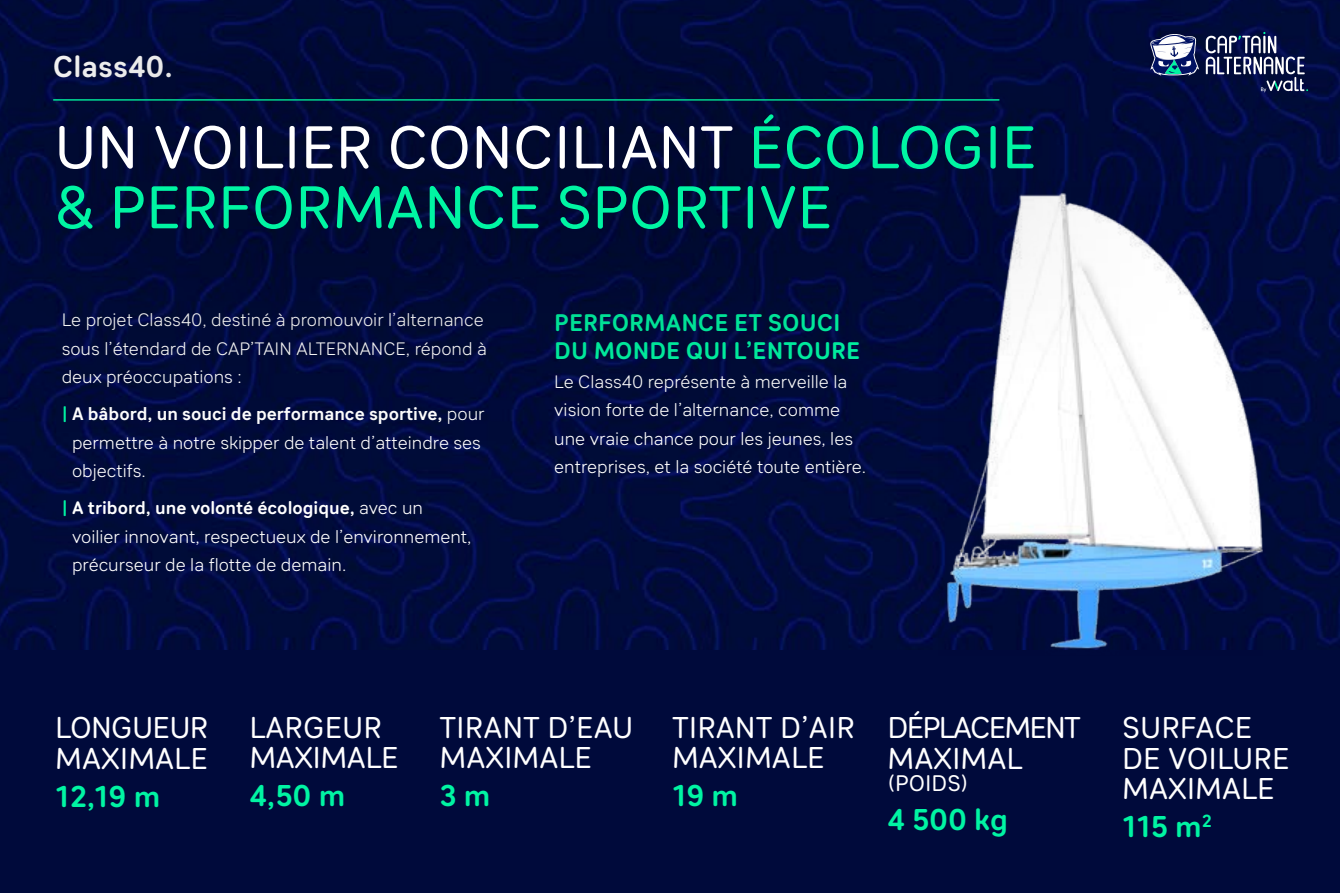
<style>
.page{position:relative;width:1340px;height:893px;background:#fff}
.page>*{position:absolute;margin:0;border:0;box-sizing:border-box;transform-origin:0 0}
.t1{font:60px/60px "Sebino Soft";color:#00f5a3}
.t2{font:30px/30px "Sebino Soft";color:#fff}
.t3{font:700 30px "Sebino Soft";color:#00f4a3}
.t4{font:30px/31px "Sebino Soft";letter-spacing:-.06em;color:#fff}
.t5{font:700 30px "Sebino Soft";color:#fff}
.t6{font:700 24px/28.5px "Sebino Soft";color:#00f4a3}
.t7{font:22.5px "Sebino Soft";color:#fff}
.t8{font:300 18px/28.5px "Sebino Soft";color:#fff}
.t9{font:700 18px "Sebino";color:#fff}
.s1{color:#fff}
.s2{font-family:"Sebino Soft";color:#00f4a3}
.s3{font-family:"Sebino Soft";font-weight:300}
.s4{font-weight:700;color:#00f4a3}
.s5{font-weight:700}
</style>
<div class="page">
<img style="left:0;top:0;width:1339px;height:893px">
<div style="left:1px;top:651px;width:1338px;height:242px;background:#000a3b"></div>
<img style="left:938px;top:187px;width:324px;height:464px">
<svg style="left:1253px;top:32px;width:54px;height:60px;background:#3d466c"></svg>
<div style="left:0;top:0;width:1253px;height:463px;background:#000;opacity:.4"></div>
<h2 class="t5" style="left:53px;top:49px;width:121px">Class40.</h2>
<h1 class="t1" style="left:54px;top:119px;width:983px"><span class="s1">UN VOILIER CONCILIANT</span> ÉCOLOGIE &amp; PERFORMANCE SPORTIVE</h1>
<p class="t8" style="left:62px;top:306px;width:427px">Le projet Class40, destiné à promouvoir l’alternance sous l’étendard de CAP’TAIN ALTERNANCE, répond à deux préoccupations :</p>
<p class="t9" style="left:62px;top:404px;width:424px"><span class="s2">|</span> A bâbord, un souci de performance sportive, <span class="s3">pour</span></p>
<p class="t8" style="left:72px;top:428px;width:410px">permettre à notre skipper de talent d’atteindre ses objectifs.</p>
<p class="t8" style="left:72px;top:494px;width:401px;text-indent:-10px"><span class="s4">|</span> <span class="s5">A tribord, une volonté écologique,</span> avec un voilier innovant, respectueux de l’environnement, précurseur de la flotte de demain.</p>
<h3 class="t6" style="left:554px;top:309px;width:307px">PERFORMANCE ET SOUCI<br>DU MONDE QUI L’ENTOURE</h3>
<p class="t8" style="left:554px;top:367px;width:313px">Le Class40 représente à merveille la vision forte de l’alternance, comme une vraie chance pour les jeunes, les entreprises, et la société toute entière.</p>
<h2 class="t2" style="left:55px;top:713px;width:155px;line-height:31px">LONGUEUR<br>MAXIMALE</h2>
<h2 class="t3" style="left:55px;top:780px;width:106px">12,19 m</h2>
<h2 class="t2" style="left:249px;top:713px;width:150px">LARGEUR<br>MAXIMALE</h2>
<h2 class="t3" style="left:249px;top:779px;width:97px">4,50 m</h2>
<h2 class="t2" style="left:439px;top:713px;width:195px">TIRANT D’EAU<br>MAXIMALE</h2>
<h2 class="t3" style="left:439px;top:779px;width:52px">3 m</h2>
<h2 class="t2" style="left:672px;top:713px;width:184px">TIRANT D’AIR<br>MAXIMALE</h2>
<h2 class="t3" style="left:672px;top:779px;width:68px">19 m</h2>
<h2 class="t4" style="left:887px;top:713px;width:195px">DÉPLACEMENT<br>MAXIMAL</h2>
<p class="t7" style="left:887px;top:771px;width:82px">(POIDS)</p>
<h2 class="t3" style="left:887px;top:803px;width:122px">4 500 kg</h2>
<h2 class="t2" style="left:1122px;top:713px;width:169px;line-height:30.5px">SURFACE<br>DE VOILURE<br>MAXIMALE</h2>
<h2 class="t3" style="left:1122px;top:810px;width:91px">115 m<sup>2</sup></h2>
</div>
